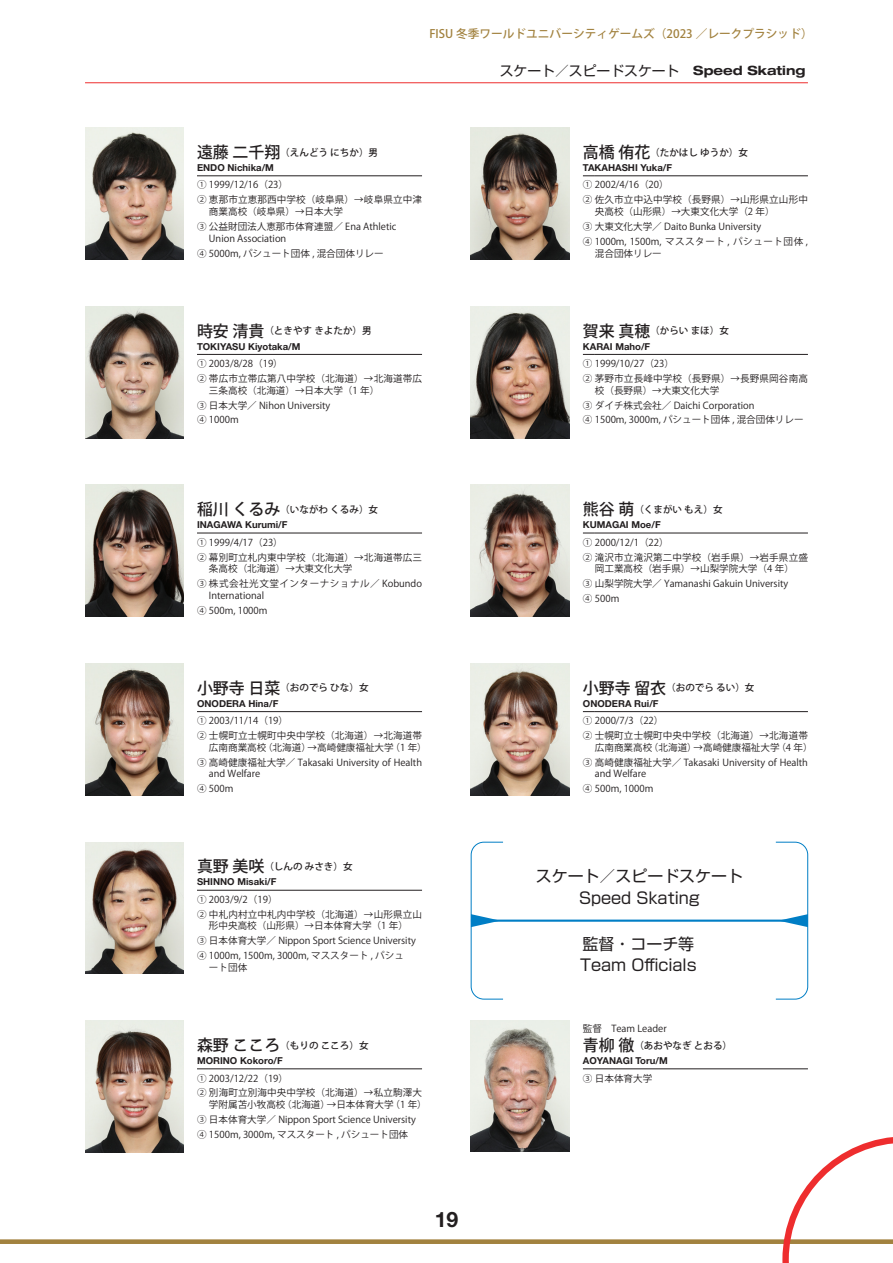
<style>
.page{position:relative;width:893px;height:1263px;background:#fff}
.page>*{position:absolute;margin:0;border:0;box-sizing:border-box;transform-origin:0 0}
.t1{font:700 21.3px "Helvetica Neue LT Std";color:#231f20}
.t2{font:15.9px "Shin Go Pro";color:#231f20}
.t3{font:13.8px "Shin Go Pro";color:#231f20}
.t4{font:500 11.7px "Koz Go Pro";color:#a2823f}
.プロフィール{font:9.6px "Koz Go Pro";color:#231f20}
.なまえ{font:500 9.6px "Koz Go Pro";color:#231f20}
.名前_英文{font:700 9.6px "Helvetica Neue LT Std";color:#231f20}
.プロフィール-2{font:9.6px "Koz Go Pro";letter-spacing:.055em;color:#231f20}
.s1{font-family:"Helvetica Neue LT Std";font-weight:700;font-stretch:expanded;font-size:12.75px}
.s2{font-size:15.9px}
</style>
<div class="page">
<div style="left:0;top:1239px;width:893px;height:5px;background:#a2823f"></div>
<svg style="left:779px;top:1137px;width:114px;height:126px"></svg>
<img style="left:85px;top:128px;width:99px;height:131px">
<img style="left:85px;top:306px;width:99px;height:132px">
<img style="left:85px;top:485px;width:99px;height:132px">
<img style="left:85px;top:663px;width:99px;height:132px">
<img style="left:85px;top:842px;width:99px;height:131px">
<img style="left:85px;top:1020px;width:99px;height:132px">
<img style="left:471px;top:128px;width:98px;height:131px">
<img style="left:471px;top:306px;width:98px;height:132px">
<img style="left:471px;top:485px;width:98px;height:132px">
<img style="left:471px;top:663px;width:98px;height:132px">
<img style="left:471px;top:1020px;width:98px;height:131px">
<svg style="left:197px;top:176px;width:12px;height:1px"></svg>
<hr style="left:209px;top:176px;width:213px;height:1px;background:#231f20">
<svg style="left:197px;top:354px;width:12px;height:1px"></svg>
<hr style="left:209px;top:354px;width:213px;height:1px;background:#231f20">
<svg style="left:197px;top:533px;width:12px;height:1px"></svg>
<hr style="left:209px;top:533px;width:213px;height:1px;background:#231f20">
<svg style="left:197px;top:711px;width:12px;height:1px"></svg>
<hr style="left:209px;top:711px;width:213px;height:1px;background:#231f20">
<svg style="left:197px;top:890px;width:12px;height:1px"></svg>
<hr style="left:209px;top:890px;width:213px;height:1px;background:#231f20">
<svg style="left:197px;top:1068px;width:12px;height:1px"></svg>
<hr style="left:209px;top:1068px;width:213px;height:1px;background:#231f20">
<svg style="left:583px;top:176px;width:12px;height:1px"></svg>
<hr style="left:595px;top:176px;width:213px;height:1px;background:#231f20">
<svg style="left:583px;top:354px;width:12px;height:1px"></svg>
<hr style="left:595px;top:354px;width:213px;height:1px;background:#231f20">
<svg style="left:583px;top:533px;width:12px;height:1px"></svg>
<hr style="left:595px;top:533px;width:213px;height:1px;background:#231f20">
<svg style="left:583px;top:711px;width:12px;height:1px"></svg>
<hr style="left:595px;top:711px;width:213px;height:1px;background:#231f20">
<svg style="left:583px;top:1068px;width:12px;height:1px"></svg>
<hr style="left:595px;top:1068px;width:213px;height:1px;background:#231f20">
<hr style="left:471px;top:919px;width:337px;height:3px;background:#007ec5">
<svg style="left:471px;top:842px;width:32px;height:157px"></svg>
<svg style="left:775px;top:842px;width:33px;height:157px"></svg>
<hr style="left:85px;top:83px;width:723px;height:1px;background:#ee2d2e">
<p class="t4" style="left:429px;top:26px;width:385px">FISU 冬季ワールドユニバーシティゲームズ（2023 ／レークプラシッド）</p>
<p class="t3" style="left:500px;top:60px;width:307px">スケート／スピードスケート　<span class="s1">Speed Skating</span></p>
<p class="なまえ" style="left:197px;top:146px;width:183px"><span class="s2">遠藤 二千翔</span>（えんどう にちか）男</p>
<p class="名前_英文" style="left:197px;top:162px;width:78px">ENDO Nichika/M</p>
<p class="プロフィール" style="left:197px;top:179px;width:93px">① 1999/12/16（23）</p>
<p class="プロフィール" style="left:197px;top:194px;width:226px">② 恵那市立恵那西中学校（岐阜県）→岐阜県立中津</p>
<p class="プロフィール" style="left:209px;top:205px;width:135px">商業高校（岐阜県）→日本大学</p>
<p class="プロフィール" style="left:197px;top:220px;width:201px">③ 公益財団法人恵那市体育連盟／ Ena Athletic</p>
<p class="プロフィール" style="left:209px;top:232px;width:79px">Union Association</p>
<p class="プロフィール" style="left:197px;top:247px;width:188px">④ 5000m, パシュート団体 , 混合団体リレー</p>
<p class="なまえ" style="left:197px;top:324px;width:176px"><span class="s2">時安 清貴</span>（ときやす きよたか）男</p>
<p class="名前_英文" style="left:197px;top:340px;width:105px">TOKIYASU Kiyotaka/M</p>
<p class="プロフィール" style="left:197px;top:357px;width:87px">① 2003/8/28（19）</p>
<p class="プロフィール" style="left:197px;top:372px;width:226px">② 帯広市立帯広第八中学校（北海道）→北海道帯広</p>
<p class="プロフィール" style="left:209px;top:384px;width:172px">三条高校（北海道）→日本大学（1 年）</p>
<p class="プロフィール" style="left:197px;top:399px;width:135px">③ 日本大学／ Nihon University</p>
<p class="プロフィール" style="left:197px;top:414px;width:43px">④ 1000m</p>
<p class="なまえ" style="left:583px;top:146px;width:167px"><span class="s2">高橋 侑花</span>（たかはし ゆうか）女</p>
<p class="名前_英文" style="left:583px;top:162px;width:91px">TAKAHASHI Yuka/F</p>
<p class="プロフィール" style="left:583px;top:179px;width:87px">① 2002/4/16（20）</p>
<p class="プロフィール" style="left:583px;top:194px;width:226px">② 佐久市立中込中学校（長野県）→山形県立山形中</p>
<p class="プロフィール" style="left:595px;top:205px;width:181px">央高校（山形県）→大東文化大学（2 年）</p>
<p class="プロフィール" style="left:583px;top:220px;width:180px">③ 大東文化大学／ Daito Bunka University</p>
<p class="プロフィール-2" style="left:583px;top:235px;width:226px">④ 1000m, 1500m, マススタート , パシュート団体 ,</p>
<p class="プロフィール" style="left:595px;top:247px;width:68px">混合団体リレー</p>
<p class="なまえ" style="left:583px;top:324px;width:148px"><span class="s2">賀来 真穂</span>（からい まほ）女</p>
<p class="名前_英文" style="left:583px;top:340px;width:69px">KARAI Maho/F</p>
<p class="プロフィール" style="left:583px;top:357px;width:93px">① 1999/10/27（23）</p>
<p class="プロフィール" style="left:583px;top:372px;width:226px">② 茅野市立長峰中学校（長野県）→長野県岡谷南高</p>
<p class="プロフィール" style="left:595px;top:384px;width:126px">校（長野県）→大東文化大学</p>
<p class="プロフィール" style="left:583px;top:399px;width:173px">③ ダイチ株式会社／ Daichi Corporation</p>
<p class="プロフィール" style="left:583px;top:414px;width:222px">④ 1500m, 3000m, パシュート団体 , 混合団体リレー</p>
<p class="なまえ" style="left:197px;top:503px;width:183px"><span class="s2">稲川 くるみ</span>（いながわ くるみ）女</p>
<p class="名前_英文" style="left:197px;top:519px;width:92px">INAGAWA Kurumi/F</p>
<p class="プロフィール" style="left:197px;top:536px;width:87px">① 1999/4/17（23）</p>
<p class="プロフィール" style="left:197px;top:551px;width:226px">② 幕別町立札内東中学校（北海道）→北海道帯広三</p>
<p class="プロフィール" style="left:209px;top:562px;width:145px">条高校（北海道）→大東文化大学</p>
<p class="プロフィール-2" style="left:197px;top:577px;width:227px">③ 株式会社光文堂インターナショナル／ Kobundo</p>
<p class="プロフィール" style="left:209px;top:589px;width:57px">International</p>
<p class="プロフィール" style="left:197px;top:604px;width:72px">④ 500m, 1000m</p>
<p class="なまえ" style="left:197px;top:682px;width:173px"><span class="s2">小野寺 日菜</span>（おのでら ひな）女</p>
<p class="名前_英文" style="left:197px;top:697px;width:83px">ONODERA Hina/F</p>
<p class="プロフィール" style="left:197px;top:714px;width:93px">① 2003/11/14（19）</p>
<p class="プロフィール" style="left:197px;top:729px;width:226px">② 士幌町立士幌町中央中学校（北海道）→北海道帯</p>
<p class="プロフィール" style="left:209px;top:741px;width:219px">広南商業高校（北海道）→高崎健康福祉大学（1 年）</p>
<p class="プロフィール" style="left:197px;top:756px;width:227px">③ 高崎健康福祉大学／ Takasaki University of Health</p>
<p class="プロフィール" style="left:209px;top:768px;width:53px">and Welfare</p>
<p class="プロフィール" style="left:197px;top:783px;width:38px">④ 500m</p>
<p class="なまえ" style="left:197px;top:860px;width:157px"><span class="s2">真野 美咲</span>（しんの みさき）女</p>
<p class="名前_英文" style="left:197px;top:876px;width:81px">SHINNO Misaki/F</p>
<p class="プロフィール" style="left:197px;top:893px;width:82px">① 2003/9/2（19）</p>
<p class="プロフィール" style="left:197px;top:908px;width:226px">② 中札内村立中札内中学校（北海道）→山形県立山</p>
<p class="プロフィール" style="left:209px;top:920px;width:201px">形中央高校（山形県）→日本体育大学（1 年）</p>
<p class="プロフィール" style="left:197px;top:935px;width:220px">③ 日本体育大学／ Nippon Sport Science University</p>
<p class="プロフィール" style="left:197px;top:949px;width:208px">④ 1000m, 1500m, 3000m, マススタート , パシュ</p>
<p class="プロフィール" style="left:209px;top:961px;width:40px">ート団体</p>
<p class="なまえ" style="left:197px;top:1039px;width:173px"><span class="s2">森野 こころ</span>（もりの こころ）女</p>
<p class="名前_英文" style="left:197px;top:1055px;width:87px">MORINO Kokoro/F</p>
<p class="プロフィール" style="left:197px;top:1072px;width:93px">① 2003/12/22（19）</p>
<p class="プロフィール" style="left:197px;top:1087px;width:226px">② 別海町立別海中央中学校（北海道）→私立駒澤大</p>
<p class="プロフィール" style="left:209px;top:1098px;width:219px">学附属苫小牧高校（北海道）→日本体育大学（1 年）</p>
<p class="プロフィール" style="left:197px;top:1113px;width:220px">③ 日本体育大学／ Nippon Sport Science University</p>
<p class="プロフィール" style="left:197px;top:1128px;width:213px">④ 1500m, 3000m, マススタート , パシュート団体</p>
<p class="t1" style="left:435px;top:1206px;width:25px">19</p>
<p class="なまえ" style="left:583px;top:503px;width:141px"><span class="s2">熊谷 萌</span>（くまがい もえ）女</p>
<p class="名前_英文" style="left:583px;top:519px;width:79px">KUMAGAI Moe/F</p>
<p class="プロフィール" style="left:583px;top:536px;width:87px">① 2000/12/1（22）</p>
<p class="プロフィール" style="left:583px;top:551px;width:226px">② 滝沢市立滝沢第二中学校（岩手県）→岩手県立盛</p>
<p class="プロフィール" style="left:595px;top:562px;width:201px">岡工業高校（岩手県）→山梨学院大学（4 年）</p>
<p class="プロフィール" style="left:583px;top:577px;width:207px">③ 山梨学院大学／ Yamanashi Gakuin University</p>
<p class="プロフィール" style="left:583px;top:592px;width:38px">④ 500m</p>
<p class="なまえ" style="left:583px;top:682px;width:173px"><span class="s2">小野寺 留衣</span>（おのでら るい）女</p>
<p class="名前_英文" style="left:583px;top:697px;width:77px">ONODERA Rui/F</p>
<p class="プロフィール" style="left:583px;top:714px;width:82px">① 2000/7/3（22）</p>
<p class="プロフィール" style="left:583px;top:729px;width:226px">② 士幌町立士幌町中央中学校（北海道）→北海道帯</p>
<p class="プロフィール" style="left:595px;top:741px;width:219px">広南商業高校（北海道）→高崎健康福祉大学（4 年）</p>
<p class="プロフィール" style="left:583px;top:756px;width:227px">③ 高崎健康福祉大学／ Takasaki University of Health</p>
<p class="プロフィール" style="left:595px;top:768px;width:53px">and Welfare</p>
<p class="プロフィール" style="left:583px;top:783px;width:72px">④ 500m, 1000m</p>
<p class="t2" style="left:536px;top:863px;width:209px">スケート／スピードスケート</p>
<p class="t2" style="left:579px;top:884px;width:122px">Speed Skating</p>
<p class="t2" style="left:583px;top:931px;width:113px">監督・コーチ等</p>
<p class="t2" style="left:580px;top:952px;width:118px">Team Officials</p>
<p class="プロフィール" style="left:583px;top:1022px;width:85px">監督　Team Leader</p>
<p class="なまえ" style="left:583px;top:1039px;width:151px"><span class="s2">青柳 徹</span>（あおやなぎ とおる）</p>
<p class="名前_英文" style="left:583px;top:1055px;width:86px">AOYANAGI Toru/M</p>
<p class="プロフィール" style="left:583px;top:1072px;width:71px">③ 日本体育大学</p>
</div>
